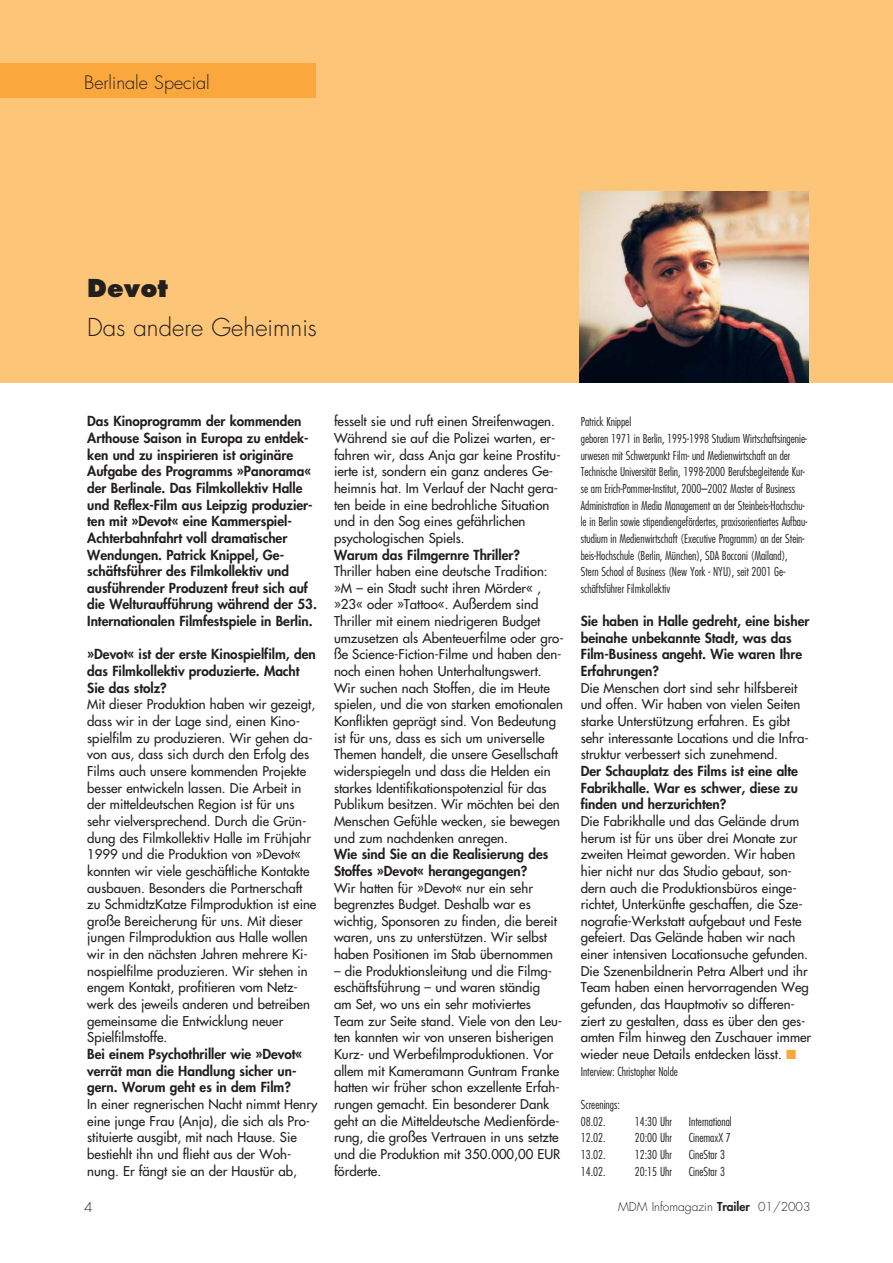
<style>
.page{position:relative;width:893px;height:1263px;background:#fff}
.page>*{position:absolute;margin:0;border:0;box-sizing:border-box;transform-origin:0 0}
.t1{font:300 24px "Futura";color:#231f1f}
.t2{font:800 24px "Futura";color:#231f1f}
.t3{font:300 18px "Futura";color:#231f1f}
.t4{font:800 13.5px/16.6px "Futura";color:#231f1f}
.t5{font:300 13.5px "Futura";color:#231f1f}
.t6{font:13.2px/16.6px "Futura";color:#231f1f}
.t7{font:300 condensed 12px/16.6px "Futura";color:#231f1f}
.t8{font:300 12px "Futura";color:#231f1f}
.s1{color:#faa73e}
.s2{font-weight:800}
</style>
<div class="page">
<div style="left:0;top:0;width:892px;height:383px;background:#fdc578"></div>
<div style="left:0;top:64px;width:315px;height:34px;background:#faa73e"></div>
<img style="left:579px;top:191px;width:230px;height:192px">
<h2 class="t3" style="left:84px;top:74px;width:127px">Berlinale Special</h2>
<h1 class="t2" style="left:87px;top:278px;width:82px">Devot</h1>
<h1 class="t1" style="left:87px;top:317px;width:231px">Das andere Geheimnis</h1>
<p class="t4" style="left:87px;top:414px;width:231px">Das Kinoprogramm der kommenden Arthouse Saison in Europa zu entdek&shy;ken und zu inspirieren ist originäre Aufgabe des Programms »Panorama« der Berlinale. Das Filmkollektiv Halle und Reflex-Film aus Leipzig produzier&shy;ten mit »Devot« eine Kammerspiel-Achterbahnfahrt voll dramatischer Wendungen. Patrick Knippel, Ge&shy;schäftsführer des Filmkollektiv und ausführender Produzent freut sich auf die Welturaufführung während der 53.<br>Internationalen Filmfestspiele in Berlin.</p>
<p class="t4" style="left:87px;top:647px;width:230px">»Devot« ist der erste Kinospielfilm, den das Filmkollektiv produzierte. Macht<br>Sie das stolz?</p>
<p class="t6" style="left:87px;top:697px;width:231px">Mit dieser Produktion haben wir gezeigt, dass wir in der Lage sind, einen Kino&shy;spielfilm zu produzieren. Wir gehen da&shy;von aus, dass sich durch den Erfolg des Films auch unsere kommenden Projekte besser entwickeln lassen. Die Arbeit in der mitteldeutschen Region ist für uns sehr vielversprechend. Durch die Grün&shy;dung des Filmkollektiv Halle im Frühjahr 1999 und die Produktion von »Devot« konnten wir viele geschäftliche Kontakte ausbauen. Besonders die Partnerschaft zu SchmidtzKatze Filmproduktion ist eine große Bereicherung für uns. Mit dieser jungen Filmproduktion aus Halle wollen wir in den nächsten Jahren mehrere Ki&shy;nospielfilme produzieren. Wir stehen in engem Kontakt, profitieren vom Netz&shy;werk des jeweils anderen und betreiben gemeinsame die Entwicklung neuer Spielfilmstoffe.</p>
<p class="t4" style="left:87px;top:1047px;width:217px">Bei einem Psychothriller wie »Devot« verrät man die Handlung sicher un&shy;gern. Worum geht es in dem Film?</p>
<p class="t6" style="left:87px;top:1097px;width:232px">In einer regnerischen Nacht nimmt Henry eine junge Frau (Anja), die sich als Pro&shy;stituierte ausgibt, mit nach Hause. Sie bestiehlt ihn und flieht aus der Woh&shy;nung. Er fängt sie an der Haustür ab,</p>
<p class="t6" style="left:334px;top:414px;width:228px">fesselt sie und ruft einen Streifenwagen.<br>Während sie auf die Polizei warten, er&shy;fahren wir, dass Anja gar keine Prostitu&shy;ierte ist, sondern ein ganz anderes Ge&shy;heimnis hat. Im Verlauf der Nacht gera&shy;ten beide in eine bedrohliche Situation und in den Sog eines gefährlichen psychologischen Spiels.</p>
<p class="t4" style="left:334px;top:547px;width:187px">Warum das Filmgernre Thriller?</p>
<p class="t6" style="left:334px;top:564px;width:231px">Thriller haben eine deutsche Tradition: »M – ein Stadt sucht ihren Mörder« , »23« oder »Tattoo«. Außerdem sind Thriller mit einem niedrigeren Budget umzusetzen als Abenteuerfilme oder gro&shy;ße Science-Fiction-Filme und haben den&shy;noch einen hohen Unterhaltungswert.<br>Wir suchen nach Stoffen, die im Heute spielen, und die von starken emotionalen Konflikten geprägt sind. Von Bedeutung ist für uns, dass es sich um universelle Themen handelt, die unsere Gesellschaft widerspiegeln und dass die Helden ein starkes Identifikationspotenzial für das Publikum besitzen. Wir möchten bei den Menschen Gefühle wecken, sie bewegen und zum nachdenken anregen.</p>
<p class="t4" style="left:334px;top:847px;width:216px">Wie sind Sie an die Realisierung des<br>Stoffes »Devot« herangegangen?</p>
<p class="t6" style="left:334px;top:880px;width:224px">Wir hatten für »Devot« nur ein sehr begrenztes Budget. Deshalb war es wichtig, Sponsoren zu finden, die bereit waren, uns zu unterstützen. Wir selbst haben Positionen im Stab übernommen</p>
<p class="t6" style="left:334px;top:963px;width:230px">– die Produktionsleitung und die Filmg&shy;eschäftsführung – und waren ständig<br>am Set, wo uns ein sehr motiviertes Team zur Seite stand. Viele von den Leu&shy;ten kannten wir von unseren bisherigen Kurz- und Werbefilmproduktionen. Vor allem mit Kameramann Guntram Franke hatten wir früher schon exzellente Erfah&shy;rungen gemacht. Ein besonderer Dank geht an die Mitteldeutsche Medienförde&shy;rung, die großes Vertrauen in uns setzte und die Produktion mit 350.000,00 EUR förderte.</p>
<p class="t7" style="left:580px;top:414px;width:228px">Patrick Knippel<br>geboren 1971 in Berlin, 1995-1998 Studium Wirtschaftsingenie&shy;urwesen mit Schwerpunkt Film- und Medienwirtschaft an der Technische Universität Berlin, 1998-2000 Berufsbegleitende Kur&shy;se am Erich-Pommer-Institut, 2000–2002 Master of Business Administration in Media Management an der Steinbeis-Hochschu&shy;le in Berlin sowie stipendiengefördertes, praxisorientiertes Aufbau&shy;studium in Medienwirtschaft (Executive Programm) an der Stein&shy;beis-Hochschule (Berlin, München), SDA Bocconi (Mailand), Stern School of Business (New York - NYU), seit 2001 Ge&shy;schäftsführer Filmkollektiv</p>
<p class="t4" style="left:580px;top:614px;width:230px">Sie haben in Halle gedreht, eine bisher beinahe unbekannte Stadt, was das<br>Film-Business angeht. Wie waren Ihre<br>Erfahrungen?</p>
<p class="t6" style="left:580px;top:680px;width:229px">Die Menschen dort sind sehr hilfsbereit und offen. Wir haben von vielen Seiten starke Unterstützung erfahren. Es gibt sehr interessante Locations und die Infra&shy;struktur verbessert sich zunehmend.</p>
<p class="t4" style="left:580px;top:764px;width:219px;text-align:justify">Der Schauplatz des Films ist eine alte Fabrikhalle. War es schwer, diese zu finden und herzurichten?</p>
<p class="t6" style="left:580px;top:814px;width:232px">Die Fabrikhalle und das Gelände drum herum ist für uns über drei Monate zur zweiten Heimat geworden. Wir haben hier nicht nur das Studio gebaut, son&shy;dern auch die Produktionsbüros einge&shy;richtet, Unterkünfte geschaffen, die Sze&shy;nografie-Werkstatt aufgebaut und Feste gefeiert. Das Gelände haben wir nach einer intensiven Locationsuche gefunden.<br>Die Szenenbildnerin Petra Albert und ihr Team haben einen hervorragenden Weg gefunden, das Hauptmotiv so differen&shy;ziert zu gestalten, dass es über den ges&shy;amten Film hinweg den Zuschauer immer wieder neue Details entdecken lässt. <span class="s1">■</span></p>
<p class="t7" style="left:580px;top:1064px;width:99px">Interview: Christopher Nolde</p>
<p class="t7" style="left:580px;top:1097px;width:41px">Screenings:<br>08.02.</p>
<p class="t7" style="left:634px;top:1114px;width:39px">14:30 Uhr</p>
<p class="t7" style="left:688px;top:1114px;width:45px">International</p>
<p class="t7" style="left:580px;top:1130px;width:26px">12.02.</p>
<p class="t7" style="left:634px;top:1130px;width:39px">20:00 Uhr</p>
<p class="t7" style="left:688px;top:1130px;width:44px">CinemaxX 7</p>
<p class="t7" style="left:580px;top:1147px;width:26px">13.02.</p>
<p class="t7" style="left:634px;top:1147px;width:39px">12:30 Uhr</p>
<p class="t7" style="left:688px;top:1147px;width:38px">CineStar 3</p>
<p class="t7" style="left:580px;top:1164px;width:26px">14.02.</p>
<p class="t7" style="left:634px;top:1164px;width:39px">20:15 Uhr</p>
<p class="t7" style="left:688px;top:1164px;width:38px">CineStar 3</p>
<p class="t5" style="left:84px;top:1201px;width:10px">4</p>
<p class="t8" style="left:618px;top:1201px;width:194px">MDM Infomagazin <span class="s2">Trailer</span> 01/2003</p>
</div>
